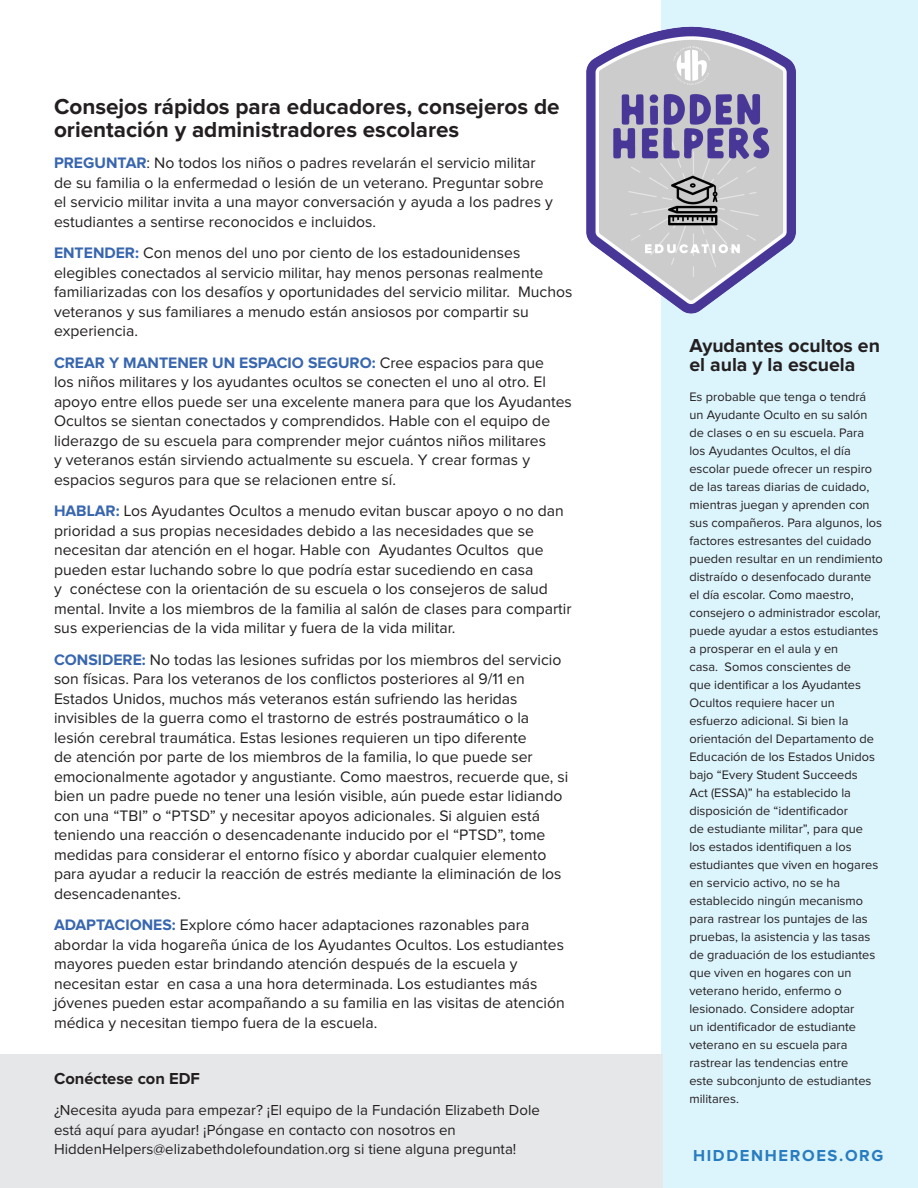
<style>
.page{position:relative;width:918px;height:1188px;background:#fff}
.page>*{position:absolute;margin:0;border:0;box-sizing:border-box;transform-origin:0 0}
.t1{font:700 22.5px/22.5px "Proxima Nova";color:#231f20}
.t2{font:700 19.5px/19.5px "Proxima Nova";color:#231f20}
.t3{font:700 16.5px "Proxima Nova";letter-spacing:.1em;color:#287cc0}
.t4{font:700 16.5px "Proxima Nova";color:#231f20}
.t5{font:15.75px/19.5px "Proxima Nova";color:#231f20}
.t6{font:15px/19.5px "Proxima Nova";color:#231f20}
.t7{font:12.75px/18px "Proxima Nova";color:#231f20}
.s1{font-weight:700;color:#3866af}
</style>
<div class="page">
<div style="left:662px;top:0;width:256px;height:1188px;background:#dcf4fc"></div>
<img style="left:586px;top:13px;width:210px;height:315px">
<div style="left:0;top:1055px;width:662px;height:133px;background:#e6e7e9"></div>
<p class="t1" style="left:54px;top:96px;width:507px">Consejos rápidos para educadores, consejeros de orientación y administradores escolares</p>
<p class="t5" style="left:54px;top:154px;width:500px"><span class="s1">PREGUNTAR</span>: No todos los niños o padres revelarán el servicio militar de su familia o la enfermedad o lesión de un veterano. Preguntar sobre el servicio militar invita a una mayor conversación y ayuda a los padres y estudiantes a sentirse reconocidos e incluidos.</p>
<p class="t5" style="left:54px;top:244px;width:520px"><span class="s1">ENTENDER:</span> Con menos del uno por ciento de los estadounidenses elegibles conectados al servicio militar, hay menos personas realmente familiarizadas con los desafíos y oportunidades del servicio militar. Muchos veteranos y sus familiares a menudo están ansiosos por compartir su experiencia.</p>
<p class="t5" style="left:54px;top:353px;width:519px"><span class="s1">CREAR Y MANTENER UN ESPACIO SEGURO:</span> Cree espacios para que<br>los niños militares y los ayudantes ocultos se conecten el uno al otro. El apoyo entre ellos puede ser una excelente manera para que los Ayudantes Ocultos se sientan conectados y comprendidos. Hable con el equipo de liderazgo de su escuela para comprender mejor cuántos niños militares<br>y veteranos están sirviendo actualmente su escuela. Y crear formas y espacios seguros para que se relacionen entre sí.</p>
<p class="t5" style="left:54px;top:502px;width:519px"><span class="s1">HABLAR:</span> Los Ayudantes Ocultos a menudo evitan buscar apoyo o no dan prioridad a sus propias necesidades debido a las necesidades que se necesitan dar atención en el hogar. Hable con Ayudantes Ocultos que pueden estar luchando sobre lo que podría estar sucediendo en casa<br>y conéctese con la orientación de su escuela o los consejeros de salud mental. Invite a los miembros de la familia al salón de clases para compartir sus experiencias de la vida militar y fuera de la vida militar.</p>
<p class="t5" style="left:54px;top:650px;width:516px"><span class="s1">CONSIDERE:</span> No todas las lesiones sufridas por los miembros del servicio son físicas. Para los veteranos de los conflictos posteriores al 9/11 en Estados Unidos, muchos más veteranos están sufriendo las heridas invisibles de la guerra como el trastorno de estrés postraumático o la lesión cerebral traumática. Estas lesiones requieren un tipo diferente<br>de atención por parte de los miembros de la familia, lo que puede ser emocionalmente agotador y angustiante. Como maestros, recuerde que, si bien un padre puede no tener una lesión visible, aún puede estar lidiando con una “TBI” o “PTSD” y necesitar apoyos adicionales. Si alguien está teniendo una reacción o desencadenante inducido por el “PTSD”, tome medidas para considerar el entorno físico y abordar cualquier elemento para ayudar a reducir la reacción de estrés mediante la eliminación de los desencadenantes.</p>
<p class="t5" style="left:54px;top:916px;width:512px"><span class="s1">ADAPTACIONES:</span> Explore cómo hacer adaptaciones razonables para abordar la vida hogareña única de los Ayudantes Ocultos. Los estudiantes mayores pueden estar brindando atención después de la escuela y necesitan estar en casa a una hora determinada. Los estudiantes más jóvenes pueden estar acompañando a su familia en las visitas de atención médica y necesitan tiempo fuera de la escuela.</p>
<p class="t4" style="left:54px;top:1071px;width:148px">Conéctese con EDF</p>
<p class="t6" style="left:54px;top:1101px;width:487px">¿Necesita ayuda para empezar? ¡El equipo de la Fundación Elizabeth Dole está aquí para ayudar! ¡Póngase en contacto con nosotros en<br>HiddenHelpers@elizabethdolefoundation.org si tiene alguna pregunta!</p>
<p class="t2" style="left:689px;top:336px;width:192px">Ayudantes ocultos en el aula y la escuela</p>
<p class="t7" style="left:689px;top:389px;width:195px">Es probable que tenga o tendrá un Ayudante Oculto en su salón de clases o en su escuela. Para los Ayudantes Ocultos, el día escolar puede ofrecer un respiro de las tareas diarias de cuidado, mientras juegan y aprenden con sus compañeros. Para algunos, los factores estresantes del cuidado pueden resultar en un rendimiento distraído o desenfocado durante el día escolar. Como maestro, consejero o administrador escolar, puede ayudar a estos estudiantes a prosperar en el aula y en<br>casa. Somos conscientes de<br>que identificar a los Ayudantes<br>Ocultos requiere hacer un esfuerzo adicional. Si bien la orientación del Departamento de<br>Educación de los Estados Unidos bajo “Every Student Succeeds<br>Act (ESSA)” ha establecido la disposición de “identificador<br>de estudiante militar”, para que<br>los estados identifiquen a los estudiantes que viven en hogares en servicio activo, no se ha establecido ningún mecanismo para rastrear los puntajes de las pruebas, la asistencia y las tasas de graduación de los estudiantes que viven en hogares con un veterano herido, enfermo o lesionado. Considere adoptar<br>un identificador de estudiante veterano en su escuela para rastrear las tendencias entre<br>este subconjunto de estudiantes militares.</p>
<p class="t3" style="left:693px;top:1148px;width:192px">HIDDENHEROES.ORG</p>
</div>
